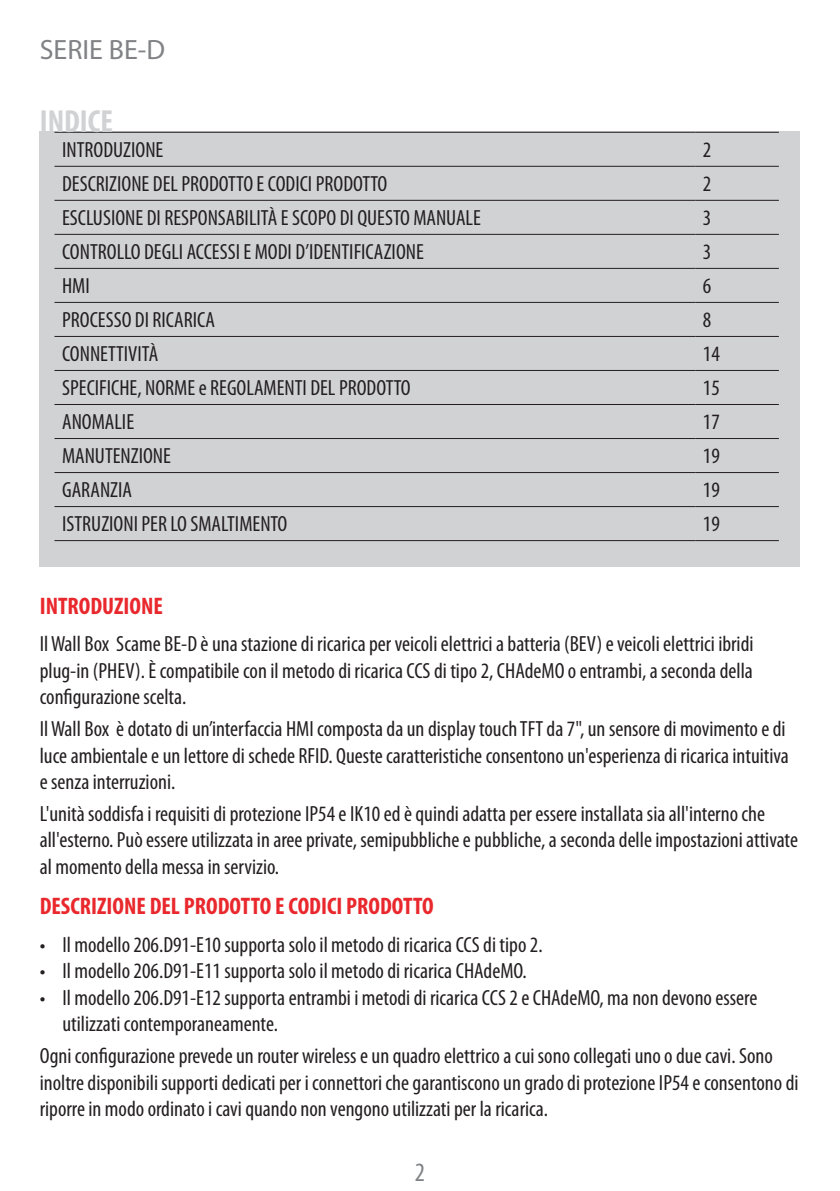
<style>
.page{position:relative;width:840px;height:1191px;background:#fff}
.page>*{position:absolute;margin:0;border:0;box-sizing:border-box;transform-origin:0 0}
.t1{font:700 condensed 32px "Myriad Pro";color:#d1d2d4}
.t2{font:28px "Myriad Pro";color:#808285}
.t3{font:condensed 26.4px "Myriad Pro";color:#808285}
.t4{font:700 condensed 24px "Myriad Pro";color:#e9282d}
.t5{font:condensed 22px/26.4px "Myriad Pro";color:#231f20}
</style>
<div class="page">
<div style="left:40px;top:132px;width:759px;height:435px;background:#d1d2d4"></div>
<hr style="left:54px;top:132px;width:641px;height:1px;background:#231f20">
<hr style="left:695px;top:132px;width:83px;height:1px;background:#231f20">
<hr style="left:54px;top:166px;width:641px;height:1px;background:#231f20">
<hr style="left:695px;top:166px;width:83px;height:1px;background:#231f20">
<hr style="left:54px;top:200px;width:641px;height:1px;background:#231f20">
<hr style="left:695px;top:200px;width:83px;height:1px;background:#231f20">
<hr style="left:54px;top:234px;width:641px;height:1px;background:#231f20">
<hr style="left:695px;top:234px;width:83px;height:1px;background:#231f20">
<hr style="left:54px;top:268px;width:641px;height:1px;background:#231f20">
<hr style="left:695px;top:268px;width:83px;height:1px;background:#231f20">
<hr style="left:54px;top:302px;width:641px;height:1px;background:#231f20">
<hr style="left:695px;top:302px;width:83px;height:1px;background:#231f20">
<hr style="left:54px;top:336px;width:641px;height:1px;background:#231f20">
<hr style="left:54px;top:370px;width:641px;height:1px;background:#231f20">
<hr style="left:54px;top:404px;width:641px;height:1px;background:#231f20">
<hr style="left:54px;top:438px;width:641px;height:1px;background:#231f20">
<hr style="left:54px;top:472px;width:641px;height:1px;background:#231f20">
<hr style="left:54px;top:506px;width:641px;height:1px;background:#231f20">
<hr style="left:54px;top:540px;width:641px;height:1px;background:#231f20">
<hr style="left:695px;top:336px;width:83px;height:1px;background:#231f20">
<hr style="left:695px;top:370px;width:83px;height:1px;background:#231f20">
<hr style="left:695px;top:404px;width:83px;height:1px;background:#231f20">
<hr style="left:695px;top:438px;width:83px;height:1px;background:#231f20">
<hr style="left:695px;top:472px;width:83px;height:1px;background:#231f20">
<hr style="left:695px;top:506px;width:83px;height:1px;background:#231f20">
<hr style="left:695px;top:540px;width:83px;height:1px;background:#231f20">
<p class="t2" style="left:40px;top:32px;width:127px">SERIE BE-D</p>
<h1 class="t1" style="left:40px;top:101px;width:75px">INDICE</h1>
<p class="t5" style="left:62px;top:136px;width:103px">INTRODUZIONE</p>
<p class="t5" style="left:702px;top:136px;width:10px">2</p>
<p class="t5" style="left:62px;top:170px;width:326px">DESCRIZIONE DEL PRODOTTO E CODICI PRODOTTO</p>
<p class="t5" style="left:702px;top:170px;width:10px">2</p>
<p class="t5" style="left:62px;top:204px;width:420px">ESCLUSIONE DI RESPONSABILITÀ E SCOPO DI QUESTO MANUALE</p>
<p class="t5" style="left:702px;top:204px;width:10px">3</p>
<p class="t5" style="left:62px;top:238px;width:363px">CONTROLLO DEGLI ACCESSI E MODI D’IDENTIFICAZIONE</p>
<p class="t5" style="left:702px;top:238px;width:10px">3</p>
<p class="t5" style="left:62px;top:272px;width:29px">HMI</p>
<p class="t5" style="left:702px;top:272px;width:10px">6</p>
<p class="t5" style="left:62px;top:306px;width:154px">PROCESSO DI RICARICA</p>
<p class="t5" style="left:702px;top:306px;width:10px">8</p>
<p class="t5" style="left:62px;top:340px;width:98px">CONNETTIVITÀ</p>
<p class="t5" style="left:702px;top:340px;width:18px">14</p>
<p class="t5" style="left:62px;top:374px;width:350px">SPECIFICHE, NORME e REGOLAMENTI DEL PRODOTTO</p>
<p class="t5" style="left:702px;top:374px;width:18px">15</p>
<p class="t5" style="left:62px;top:408px;width:73px">ANOMALIE</p>
<p class="t5" style="left:702px;top:408px;width:18px">17</p>
<p class="t5" style="left:62px;top:442px;width:110px">MANUTENZIONE</p>
<p class="t5" style="left:702px;top:442px;width:18px">19</p>
<p class="t5" style="left:62px;top:476px;width:71px">GARANZIA</p>
<p class="t5" style="left:702px;top:476px;width:18px">19</p>
<p class="t5" style="left:62px;top:510px;width:227px">ISTRUZIONI PER LO SMALTIMENTO</p>
<p class="t5" style="left:702px;top:510px;width:18px">19</p>
<p class="t4" style="left:40px;top:590px;width:124px">INTRODUZIONE</p>
<p class="t5" style="left:40px;top:630px;width:715px;text-align:justify">Il Wall Box Scame BE-D è una stazione di ricarica per veicoli elettrici a batteria (BEV) e veicoli elettrici ibridi plug-in (PHEV). È compatibile con il metodo di ricarica CCS di tipo 2, CHAdeMO o entrambi, a seconda della configurazione scelta.</p>
<p class="t5" style="left:40px;top:715px;width:750px">Il Wall Box è dotato di un’interfaccia HMI composta da un display touch TFT da 7", un sensore di movimento e di luce ambientale e un lettore di schede RFID. Queste caratteristiche consentono un'esperienza di ricarica intuitiva e senza interruzioni.</p>
<p class="t5" style="left:40px;top:800px;width:759px">L'unità soddisfa i requisiti di protezione IP54 e IK10 ed è quindi adatta per essere installata sia all'interno che all'esterno. Può essere utilizzata in aree private, semipubbliche e pubbliche, a seconda delle impostazioni attivate al momento della messa in servizio.</p>
<p class="t4" style="left:40px;top:891px;width:395px">DESCRIZIONE DEL PRODOTTO E CODICI PRODOTTO</p>
<p class="t5" style="left:40px;top:931px;width:504px">• Il modello 206.D91-E10 supporta solo il metodo di ricarica CCS di tipo 2.</p>
<p class="t5" style="left:40px;top:957px;width:488px">• Il modello 206.D91-E11 supporta solo il metodo di ricarica CHAdeMO.</p>
<p class="t5" style="left:62px;top:983px;width:696px;text-indent:-23px">• Il modello 206.D91-E12 supporta entrambi i metodi di ricarica CCS 2 e CHAdeMO, ma non devono essere utilizzati contemporaneamente.</p>
<p class="t5" style="left:40px;top:1042px;width:759px">Ogni configurazione prevede un router wireless e un quadro elettrico a cui sono collegati uno o due cavi. Sono inoltre disponibili supporti dedicati per i connettori che garantiscono un grado di protezione IP54 e consentono di riporre in modo ordinato i cavi quando non vengono utilizzati per la ricarica.</p>
<p class="t3" style="left:414px;top:1156px;width:12px">2</p>
</div>
